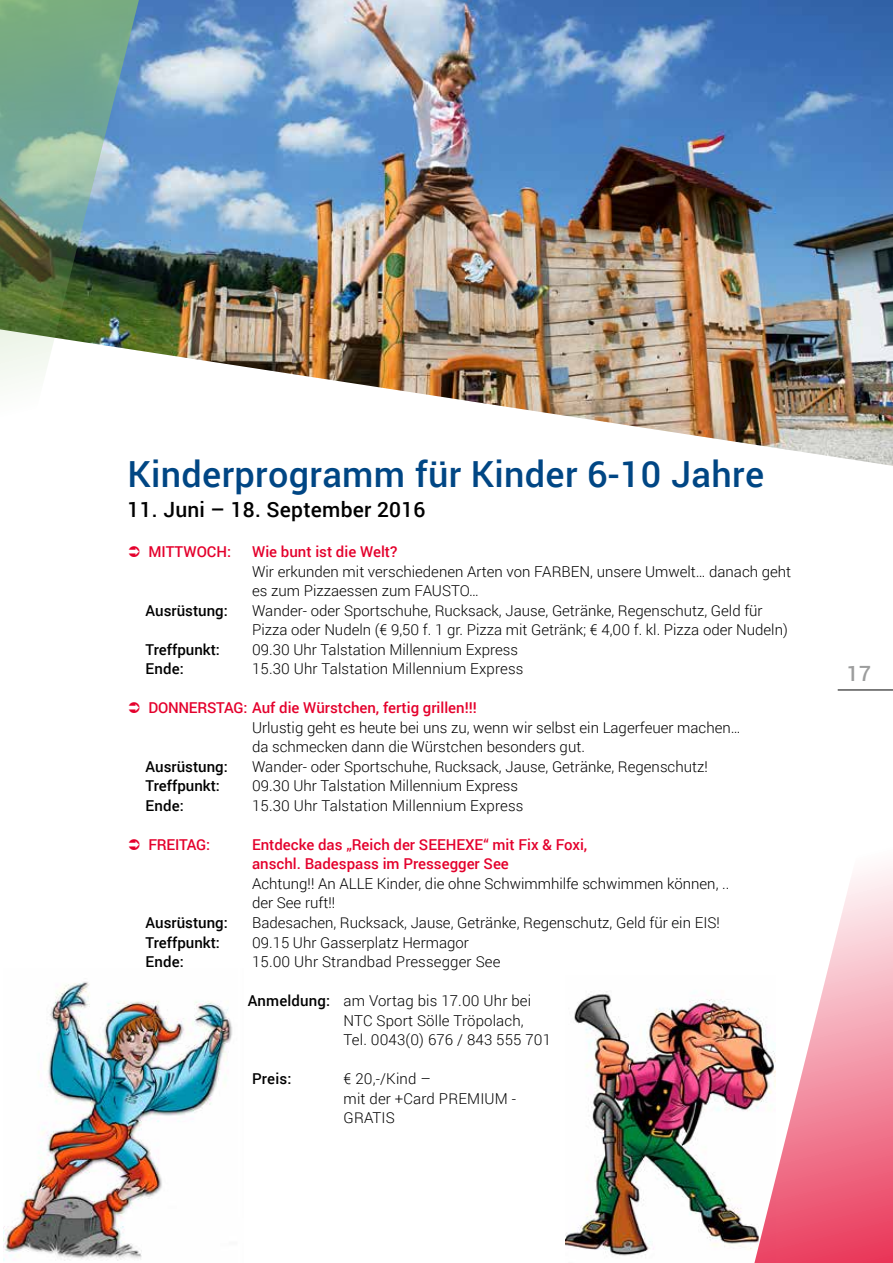
<style>
.page{position:relative;width:893px;height:1263px;background:#fff}
.page>*{position:absolute;margin:0;border:0;box-sizing:border-box;transform-origin:0 0}
.t1{font:500 36px "Roboto";letter-spacing:.01em;color:#004684}
.t2{font:500 21px "Roboto";letter-spacing:.01em;color:#000}
.t3{font:500 21px "Roboto";color:#9c9d9d}
.t4{font:300 15px/19.5px "Roboto";color:#000}
.t5{font:500 15px/19.5px "Roboto";color:#e4002c}
.t6{font:500 15px "Roboto";color:#000}
.s1{font-weight:500}
</style>
<div class="page">
<img style="left:566px;top:991px;width:185px;height:265px">
<img style="left:4px;top:982px;width:228px;height:279px">
<img style="left:142px;top:0;width:751px;height:466px">
<svg style="left:751px;top:689px;width:142px;height:574px"></svg>
<hr style="left:838px;top:690px;width:55px;height:1px;background:#000">
<img style="left:0;top:0;width:142px;height:382px">
<h1 class="t1" style="left:128px;top:449px;width:638px">Kinderprogramm für Kinder 6-10 Jahre</h1>
<h2 class="t2" style="left:128px;top:495px;width:299px">11. Juni – 18. September 2016</h2>
<p class="t5" style="left:148px;top:542px;width:84px">MITTWOCH:</p>
<p class="t5" style="left:252px;top:542px;width:147px">Wie bunt ist die Welt?</p>
<p class="t4" style="left:252px;top:561px;width:541px">Wir erkunden mit verschiedenen Arten von FARBEN, unsere Umwelt… danach geht es zum Pizzaessen zum FAUSTO…</p>
<p class="t6" style="left:146px;top:600px;width:84px">Ausrüstung:</p>
<p class="t4" style="left:252px;top:600px;width:537px">Wander- oder Sportschuhe, Rucksack, Jause, Getränke, Regenschutz, Geld für<br>Pizza oder Nudeln (€ 9,50 f. 1 gr. Pizza mit Getränk; € 4,00 f. kl. Pizza oder Nudeln)</p>
<p class="t6" style="left:146px;top:639px;width:76px">Treffpunkt:</p>
<p class="t4" style="left:252px;top:639px;width:268px">09.30 Uhr Talstation Millennium Express</p>
<p class="t6" style="left:146px;top:658px;width:40px">Ende:</p>
<p class="t4" style="left:252px;top:659px;width:273px">15.30 Uhr Talstation Millennium Express</p>
<p class="t5" style="left:148px;top:698px;width:330px">DONNERSTAG: Auf die Würstchen, fertig grillen!!!</p>
<p class="t4" style="left:252px;top:717px;width:490px">Urlustig geht es heute bei uns zu, wenn wir selbst ein Lagerfeuer machen… da schmecken dann die Würstchen besonders gut.</p>
<p class="t6" style="left:146px;top:756px;width:84px">Ausrüstung:</p>
<p class="t4" style="left:252px;top:756px;width:457px">Wander- oder Sportschuhe, Rucksack, Jause, Getränke, Regenschutz!</p>
<p class="t6" style="left:146px;top:775px;width:76px">Treffpunkt:</p>
<p class="t4" style="left:252px;top:776px;width:268px">09.30 Uhr Talstation Millennium Express</p>
<p class="t6" style="left:146px;top:795px;width:40px">Ende:</p>
<p class="t4" style="left:252px;top:795px;width:273px">15.30 Uhr Talstation Millennium Express</p>
<p class="t5" style="left:148px;top:834px;width:63px">FREITAG:</p>
<p class="t5" style="left:252px;top:834px;width:337px">Entdecke das „Reich der SEEHEXE“ mit Fix &amp; Foxi, anschl. Badespass im Pressegger See</p>
<p class="t4" style="left:252px;top:873px;width:479px">Achtung!! An ALLE Kinder, die ohne Schwimmhilfe schwimmen können, .. der See ruft!!</p>
<p class="t6" style="left:146px;top:912px;width:84px">Ausrüstung:</p>
<p class="t4" style="left:252px;top:912px;width:469px">Badesachen, Rucksack, Jause, Getränke, Regenschutz, Geld für ein EIS!</p>
<p class="t6" style="left:146px;top:931px;width:76px">Treffpunkt:</p>
<p class="t4" style="left:252px;top:932px;width:218px">09.15 Uhr Gasserplatz Hermagor</p>
<p class="t6" style="left:146px;top:951px;width:40px">Ende:</p>
<p class="t4" style="left:252px;top:951px;width:250px">15.00 Uhr Strandbad Pressegger See</p>
<p class="t4" style="left:344px;top:990px;width:209px;text-indent:-96px"><span class="s1">Anmeldung:</span> am Vortag bis 17.00 Uhr bei<br>NTC Sport Sölle Tröpolach,<br>Tel. 0043(0) 676 / 843 555 701</p>
<p class="t6" style="left:252px;top:1068px;width:41px">Preis:</p>
<p class="t4" style="left:344px;top:1068px;width:174px">€ 20,-/Kind –<br>mit der +Card PREMIUM -<br>GRATIS</p>
<h2 class="t3" style="left:847px;top:659px;width:26px">17</h2>
</div>
